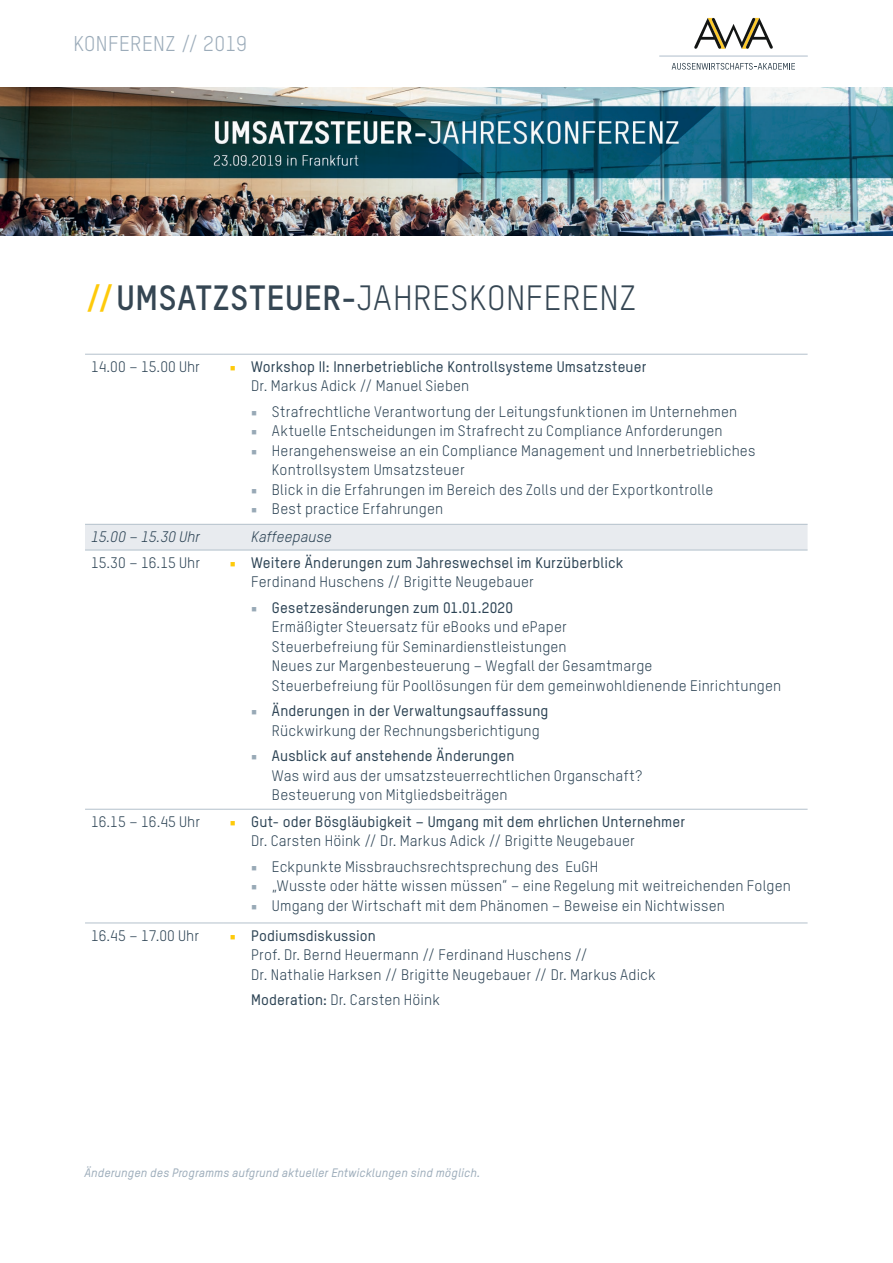
<style>
.page{position:relative;width:893px;height:1263px;background:#fff}
.page>*{position:absolute;margin:0;border:0;box-sizing:border-box;transform-origin:0 0}
.t1{font:34.5px "TSTARPRO";letter-spacing:.02em;color:#354653}
.t2{font:21px "TSTARPRO";letter-spacing:.025em;color:#9cacba}
.t3{font:15px/19.5px "TSTARPRO";letter-spacing:.01em;color:#2c4354}
.t4{font:500 15px/19.5px "TSTARPRO";letter-spacing:.01em;color:#2c4354}
.t5{font:italic 15px "TSTARPRO";color:#2c4354}
.t6{font:italic 500 12px "TSTARPRO";letter-spacing:.02em;color:#9cacba}
.s1{font-weight:700;color:#feca0a}
.s2{font-weight:700}
.s3{font-family:"Minion Pro";font-weight:400;color:#feca0a}
.s4{font-weight:400}
.s5{font-family:"Minion Pro";color:#98a9b6}
.s6{font-weight:500}
.s7{font-family:"Minion Pro";font-weight:400;color:#98a9b6}
.s8{font-family:"Minion Pro";color:#feca0a}
</style>
<div class="page">
<img style="left:0;top:87px;width:893px;height:149px">
<hr style="left:659px;top:55px;width:149px;height:2px;background:#c6d0da">
<svg style="left:694px;top:18px;width:79px;height:31px"></svg>
<svg style="left:672px;top:63px;width:123px;height:7px"></svg>
<div style="left:85px;top:525px;width:723px;height:25px;background:#e8ebef"></div>
<hr style="left:85px;top:354px;width:139px;height:1px;background:#b3c0cb">
<hr style="left:224px;top:354px;width:584px;height:1px;background:#b3c0cb">
<hr style="left:85px;top:809px;width:139px;height:1px;background:#b3c0cb">
<hr style="left:224px;top:809px;width:584px;height:1px;background:#b3c0cb">
<hr style="left:85px;top:922px;width:139px;height:1px;background:#b3c0cb">
<hr style="left:224px;top:922px;width:584px;height:1px;background:#b3c0cb">
<hr style="left:85px;top:524px;width:139px;height:1px;background:#b3c0cb">
<hr style="left:224px;top:524px;width:584px;height:1px;background:#b3c0cb">
<hr style="left:85px;top:550px;width:139px;height:1px;background:#b3c0cb">
<hr style="left:224px;top:550px;width:584px;height:1px;background:#b3c0cb">
<h2 class="t2" style="left:73px;top:29px;width:175px">KONFERENZ // 2019</h2>
<h1 class="t1" style="left:85px;top:275px;width:552px"><span class="s1">//</span><span class="s2">UMSATZSTEUER-</span>JAHRESKONFERENZ</h1>
<p class="t3" style="left:91px;top:356px;width:110px">14.00 – 15.00 Uhr</p>
<p class="t4" style="left:251px;top:356px;width:397px;text-indent:-21px"><span class="s3">■</span> Workshop II: Innerbetriebliche Kontrollsysteme Umsatzsteuer<br><span class="s4">Dr. Markus Adick // Manuel Sieben</span></p>
<p class="t3" style="left:251px;top:401px;width:488px"><span class="s5">■</span> Strafrechtliche Verantwortung der Leitungsfunktionen im Unternehmen</p>
<p class="t3" style="left:251px;top:421px;width:473px"><span class="s5">■</span> Aktuelle Entscheidungen im Strafrecht zu Compliance Anforderungen</p>
<p class="t3" style="left:272px;top:440px;width:485px;text-indent:-21px"><span class="s5">■</span> Herangehensweise an ein Compliance Management und Innerbetriebliches<br>Kontrollsystem Umsatzsteuer</p>
<p class="t3" style="left:251px;top:479px;width:464px"><span class="s5">■</span> Blick in die Erfahrungen im Bereich des Zolls und der Exportkontrolle</p>
<p class="t3" style="left:251px;top:499px;width:194px"><span class="s5">■</span> Best practice Erfahrungen</p>
<p class="t5" style="left:91px;top:526px;width:110px">15.00 – 15.30 Uhr</p>
<p class="t5" style="left:251px;top:526px;width:82px">Kaffeepause</p>
<p class="t3" style="left:91px;top:552px;width:110px">15.30 – 16.15 Uhr</p>
<p class="t4" style="left:251px;top:552px;width:374px;text-indent:-21px"><span class="s3">■</span> Weitere Änderungen zum Jahreswechsel im Kurzüberblick<br><span class="s4">Ferdinand Huschens // Brigitte Neugebauer</span></p>
<p class="t3" style="left:272px;top:597px;width:511px;text-indent:-21px"><span class="s5">■</span> <span class="s6">Gesetzesänderungen zum 01.01.2020<br></span>Ermäßigter Steuersatz für eBooks und ePaper<br>Steuerbefreiung für Seminardienstleistungen<br>Neues zur Margenbesteuerung – Wegfall der Gesamtmarge<br>Steuerbefreiung für Poollösungen für dem gemeinwohldienende Einrichtungen</p>
<p class="t4" style="left:272px;top:700px;width:278px;text-indent:-21px"><span class="s7">■</span> Änderungen in der Verwaltungsauffassung<br><span class="s4">Rückwirkung der Rechnungsberichtigung</span></p>
<p class="t3" style="left:272px;top:745px;width:372px;text-indent:-21px"><span class="s5">■</span> <span class="s6">Ausblick auf anstehende Änderungen<br></span>Was wird aus der umsatzsteuerrechtlichen Organschaft?<br>Besteuerung von Mitgliedsbeiträgen</p>
<p class="t3" style="left:91px;top:811px;width:110px">16.15 – 16.45 Uhr</p>
<p class="t4" style="left:251px;top:811px;width:435px;text-indent:-21px"><span class="s3">■</span> Gut- oder Bösgläubigkeit – Umgang mit dem ehrlichen Unternehmer<br><span class="s4">Dr. Carsten Höink // Dr. Markus Adick // Brigitte Neugebauer</span></p>
<p class="t3" style="left:251px;top:856px;width:349px"><span class="s5">■</span> Eckpunkte Missbrauchsrechtsprechung des EuGH</p>
<p class="t3" style="left:251px;top:876px;width:541px"><span class="s5">■</span> „Wusste oder hätte wissen müssen“ – eine Regelung mit weitreichenden Folgen</p>
<p class="t3" style="left:251px;top:895px;width:475px"><span class="s5">■</span> Umgang der Wirtschaft mit dem Phänomen – Beweise ein Nichtwissen</p>
<p class="t3" style="left:91px;top:925px;width:110px">16.45 – 17.00 Uhr</p>
<p class="t3" style="left:251px;top:925px;width:406px;text-indent:-21px"><span class="s8">■</span> <span class="s6">Podiumsdiskussion<br></span>Prof. Dr. Bernd Heuermann // Ferdinand Huschens //<br>Dr. Nathalie Harksen // Brigitte Neugebauer // Dr. Markus Adick</p>
<p class="t3" style="left:251px;top:989px;width:190px"><span class="s6">Moderation:</span> Dr. Carsten Höink</p>
<p class="t6" style="left:85px;top:1164px;width:397px">Änderungen des Programms aufgrund aktueller Entwicklungen sind möglich.</p>
</div>
